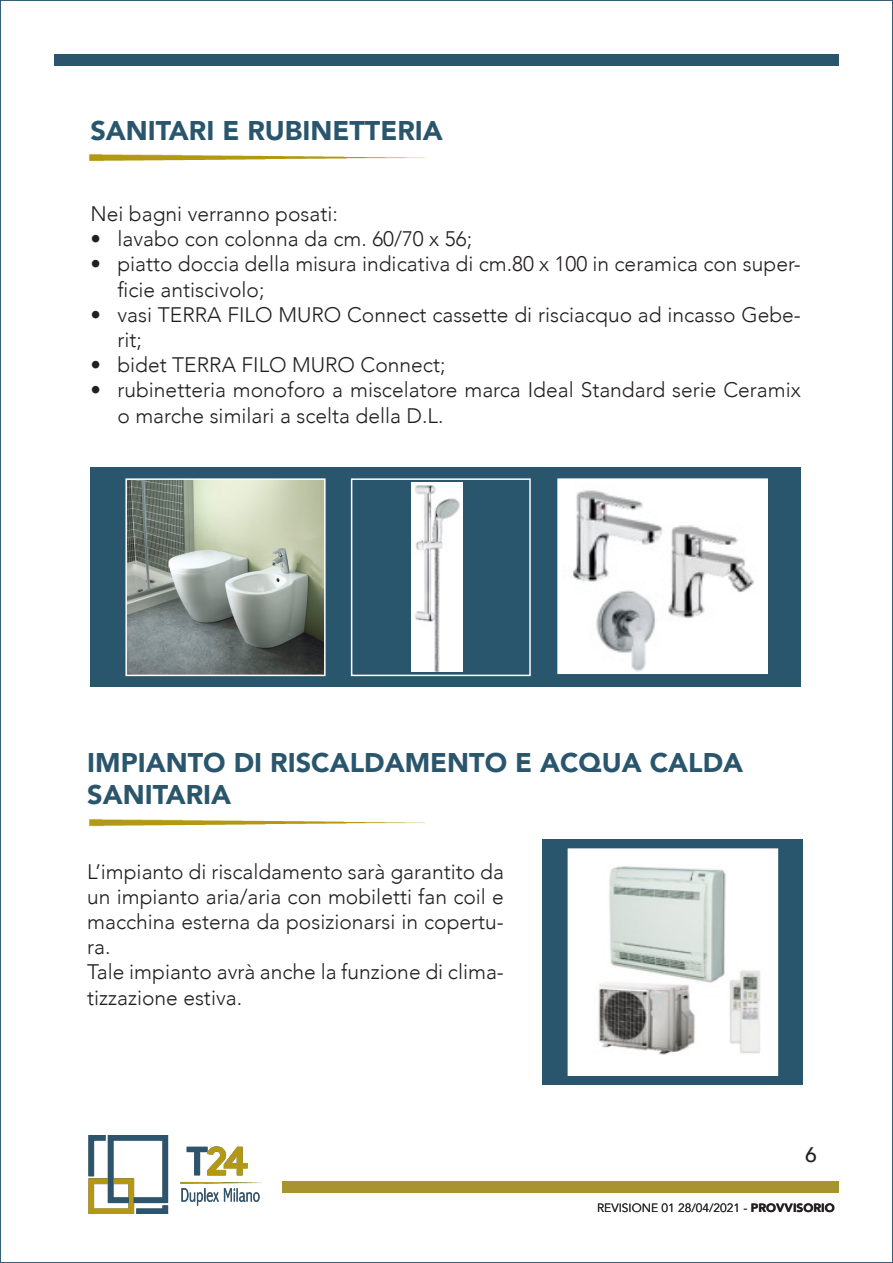
<style>
.page{position:relative;width:893px;height:1263px;background:#fff}
.page>*{position:absolute;margin:0;border:0;box-sizing:border-box;transform-origin:0 0}
.t1{font:900 27px "Avenir";color:#2a566d}
.t2{font:300 21px/25.2px "Avenir";color:#231f20}
.t3{font:500 21px "Avenir";color:#231f20}
.t4{font:12px "Avenir";color:#231f20}
.s1{font-weight:900}
</style>
<div class="page">
<img style="left:88px;top:1135px;width:173px;height:78px">
<div style="left:54px;top:54px;width:785px;height:12px;background:#2a566d"></div>
<div style="left:282px;top:1181px;width:557px;height:12px;background:#a89331"></div>
<img style="left:88px;top:154px;width:337px;height:8px">
<img style="left:88px;top:819px;width:337px;height:8px">
<div style="left:90px;top:468px;width:711px;height:219px;background:#2a566d"></div>
<div style="left:542px;top:840px;width:261px;height:245px;background:#2a566d"></div>
<div style="left:558px;top:479px;width:209px;height:194px;background:#fff"></div>
<img style="left:573px;top:490px;width:181px;height:181px">
<div style="left:557px;top:478px;width:211px;height:196px;border:2px solid #fff"></div>
<img style="left:411px;top:483px;width:51px;height:189px">
<div style="left:351px;top:478px;width:180px;height:198px;border:2px solid #fff"></div>
<div style="left:568px;top:849px;width:209px;height:226px;background:#fff"></div>
<img style="left:598px;top:866px;width:162px;height:189px">
<div style="left:568px;top:848px;width:210px;height:228px;border:2px solid #fff"></div>
<img style="left:128px;top:481px;width:195px;height:192px">
<div style="left:125px;top:478px;width:201px;height:198px;border:2px solid #fff"></div>
<p class="t1" style="left:90px;top:108px;width:354px">SANITARI E RUBINETTERIA</p>
<p class="t2" style="left:90px;top:201px;width:249px">Nei bagni verranno posati:</p>
<p class="t2" style="left:90px;top:226px;width:383px">• lavabo con colonna da cm. 60/70 x 56;</p>
<p class="t2" style="left:117px;top:252px;width:685px;text-indent:-27px">• piatto doccia della misura indicativa di cm.80 x 100 in ceramica con super&shy;ficie antiscivolo;</p>
<p class="t2" style="left:117px;top:302px;width:685px;text-indent:-27px">• vasi TERRA FILO MURO Connect cassette di risciacquo ad incasso Gebe&shy;rit;</p>
<p class="t2" style="left:90px;top:352px;width:356px">• bidet TERRA FILO MURO Connect;</p>
<p class="t2" style="left:117px;top:378px;width:685px;text-indent:-27px">• rubinetteria monoforo a miscelatore marca Ideal Standard serie Ceramix o marche similari a scelta della D.L.</p>
<p class="t1" style="left:87px;top:739px;width:657px">IMPIANTO DI RISCALDAMENTO E ACQUA CALDA</p>
<p class="t1" style="left:87px;top:771px;width:146px">SANITARIA</p>
<p class="t2" style="left:87px;top:859px;width:418px;text-align:justify">L’impianto di riscaldamento sarà garantito da un impianto aria/aria con mobiletti fan coil e macchina esterna da posizionarsi in copertu&shy;ra.</p>
<p class="t2" style="left:87px;top:959px;width:418px">Tale impianto avrà anche la funzione di clima&shy;tizzazione estiva.</p>
<p class="t3" style="left:805px;top:1136px;width:13px">6</p>
<p class="t4" style="left:597px;top:1201px;width:239px">REVISIONE 01 28/04/2021 - <span class="s1">PROVVISORIO</span></p>
</div>
